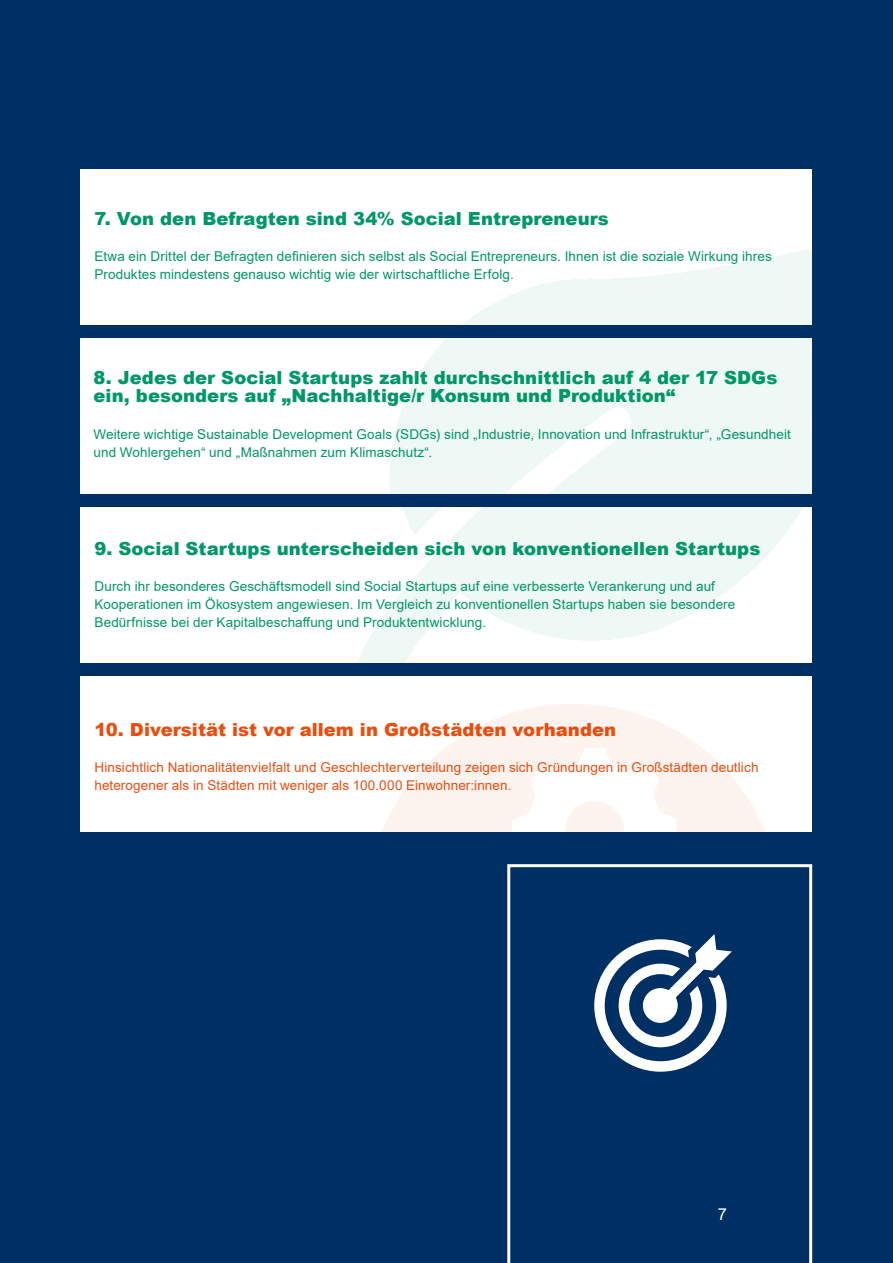
<style>
.page{position:relative;width:893px;height:1263px;background:#003063}
.page>*{position:absolute;margin:0;border:0;box-sizing:border-box;transform-origin:0 0}
.t1{font:900 18px/18px "Arial";letter-spacing:.005em;color:#009768}
.t2{font:900 18px "Arial";letter-spacing:.005em;color:#e94e0f}
.t3{font:16.5px "Arial";color:#fff}
.t4{font:13.5px/18px "Arial";letter-spacing:.005em;color:#009768}
.t5{font:13.5px/18px "Arial";letter-spacing:.005em;color:#e94e0f}
</style>
<div class="page">
<svg style="left:507px;top:864px;width:305px;height:399px"></svg>
<div style="left:81px;top:169px;width:731px;height:155px;background:#fff"></div>
<div style="left:81px;top:677px;width:731px;height:155px;background:#fff"></div>
<div style="left:81px;top:507px;width:731px;height:155px;background:linear-gradient(to right,#fff,#f2faf7)"></div>
<div style="left:81px;top:338px;width:731px;height:155px;background:linear-gradient(to right,#fff,#eaf6f1)"></div>
<img style="left:80px;top:697px;width:686px;height:135px">
<p class="t1" style="left:95px;top:209px;width:516px">7. Von den Befragten sind 34% Social Entrepreneurs</p>
<p class="t4" style="left:95px;top:247px;width:679px">Etwa ein Drittel der Befragten definieren sich selbst als Social Entrepreneurs. Ihnen ist die soziale Wirkung ihres<br>Produktes mindestens genauso wichtig wie der wirtschaftliche Erfolg.</p>
<p class="t1" style="left:94px;top:368px;width:685px">8. Jedes der Social Startups zahlt durchschnittlich auf 4 der 17 SDGs ein, besonders auf „Nachhaltige/r Konsum und Produktion“</p>
<p class="t4" style="left:94px;top:425px;width:699px">Weitere wichtige Sustainable Development Goals (SDGs) sind „Industrie, Innovation und Infrastruktur“, „Gesundheit und Wohlergehen“ und „Maßnahmen zum Klimaschutz“.</p>
<p class="t1" style="left:95px;top:539px;width:667px">9. Social Startups unterscheiden sich von konventionellen Startups</p>
<p class="t4" style="left:95px;top:577px;width:642px">Durch ihr besonderes Geschäftsmodell sind Social Startups auf eine verbesserte Verankerung und auf<br>Kooperationen im Ökosystem angewiesen. Im Vergleich zu konventionellen Startups haben sie besondere<br>Bedürfnisse bei der Kapitalbeschaffung und Produktentwicklung.</p>
<p class="t2" style="left:95px;top:716px;width:523px">10. Diversität ist vor allem in Großstädten vorhanden</p>
<p class="t5" style="left:95px;top:758px;width:665px">Hinsichtlich Nationalitätenvielfalt und Geschlechterverteilung zeigen sich Gründungen in Großstädten deutlich heterogener als in Städten mit weniger als 100.000 Einwohner:innen.</p>
<p class="t3" style="left:718px;top:1202px;width:11px">7</p>
</div>
